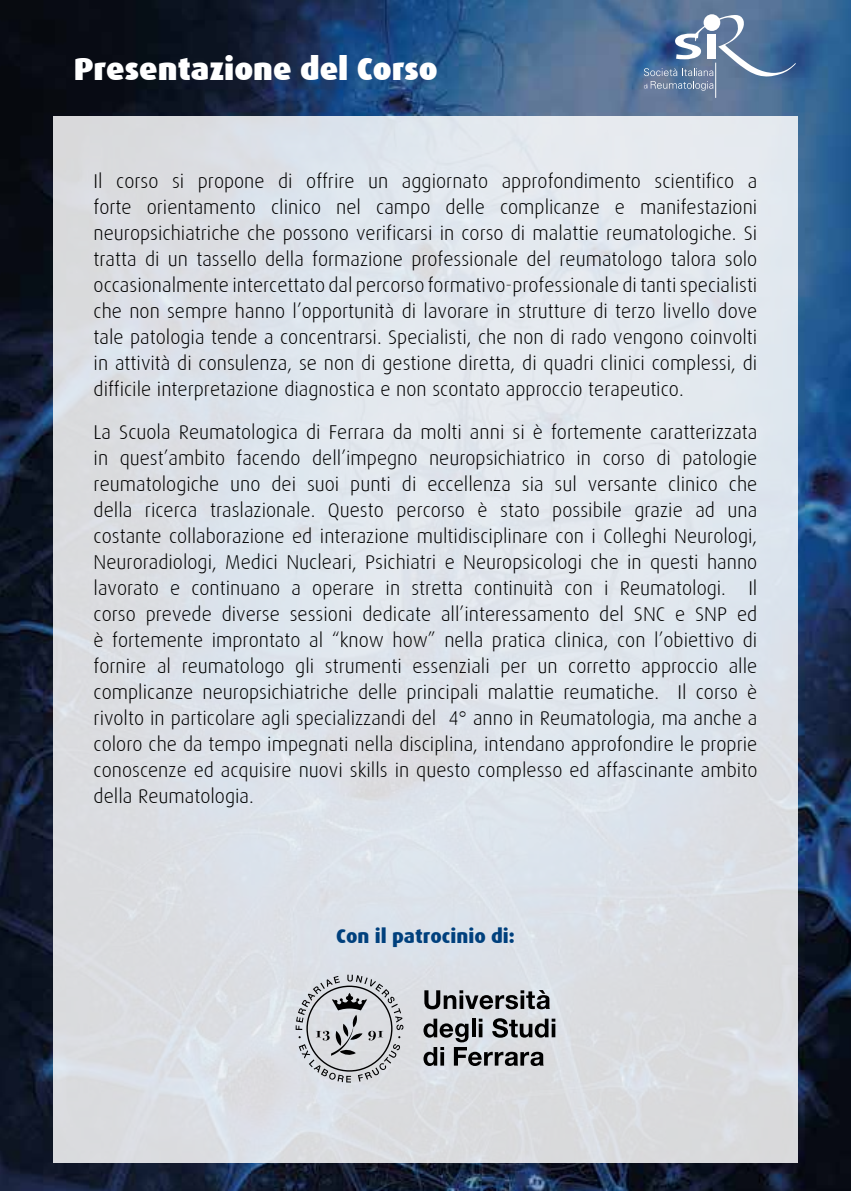
<style>
.page{position:relative;width:851px;height:1191px;background:#fff}
.page>*{position:absolute;margin:0;border:0;box-sizing:border-box;transform-origin:0 0}
.t1{font:900 32px "Dax";color:#fff}
.t2{font:300 20px/26px "Dax";color:#000;text-align:justify}
.t3{font:800 20px "Dax";color:#00407d}
</style>
<div class="page">
<img style="left:0;top:0;width:851px;height:1191px">
<hr style="left:715px;top:63px;width:1px;height:35px;background:#fff">
<svg style="left:643px;top:15px;width:152px;height:76px;background:#6783a6"></svg>
<div style="left:53px;top:116px;width:744px;height:1046px;background:linear-gradient(to right,#dbdfe4,#e0e6ec)"></div>
<svg style="left:424px;top:990px;width:125px;height:19px;background:#808185"></svg>
<svg style="left:423px;top:1018px;width:132px;height:48px;background:#95979a"></svg>
<svg style="left:295px;top:974px;width:108px;height:108px;background:#bdbfc3"></svg>
<h1 class="t1" style="left:74px;top:51px;width:365px">Presentazione del Corso</h1>
<p class="t2" style="left:94px;top:168px;width:665px">Il corso si propone di offrire un aggiornato approfondimento scientifico a forte orientamento clinico nel campo delle complicanze e manifestazioni neuropsichiatriche che possono verificarsi in corso di malattie reumatologiche. Si tratta di un tassello della formazione professionale del reumatologo talora solo occasionalmente intercettato dal percorso formativo-professionale di tanti specialisti che non sempre hanno l’opportunità di lavorare in strutture di terzo livello dove tale patologia tende a concentrarsi. Specialisti, che non di rado vengono coinvolti in attività di consulenza, se non di gestione diretta, di quadri clinici complessi, di difficile interpretazione diagnostica e non scontato approccio terapeutico.</p>
<p class="t2" style="left:94px;top:419px;width:665px">La Scuola Reumatologica di Ferrara da molti anni si è fortemente caratterizzata in quest’ambito facendo dell’impegno neuropsichiatrico in corso di patologie reumatologiche uno dei suoi punti di eccellenza sia sul versante clinico che della ricerca traslazionale. Questo percorso è stato possibile grazie ad una costante collaborazione ed interazione multidisciplinare con i Colleghi Neurologi, Neuroradiologi, Medici Nucleari, Psichiatri e Neuropsicologi che in questi hanno lavorato e continuano a operare in stretta continuità con i Reumatologi. Il corso prevede diverse sessioni dedicate all’interessamento del SNC e SNP ed è fortemente improntato al “know how” nella pratica clinica, con l’obiettivo di fornire al reumatologo gli strumenti essenziali per un corretto approccio alle complicanze neuropsichiatriche delle principali malattie reumatiche. Il corso è rivolto in particolare agli specializzandi del 4° anno in Reumatologia, ma anche a coloro che da tempo impegnati nella disciplina, intendano approfondire le proprie conoscenze ed acquisire nuovi skills in questo complesso ed affascinante ambito della Reumatologia.</p>
<p class="t3" style="left:336px;top:924px;width:180px">Con il patrocinio di:</p>
</div>
